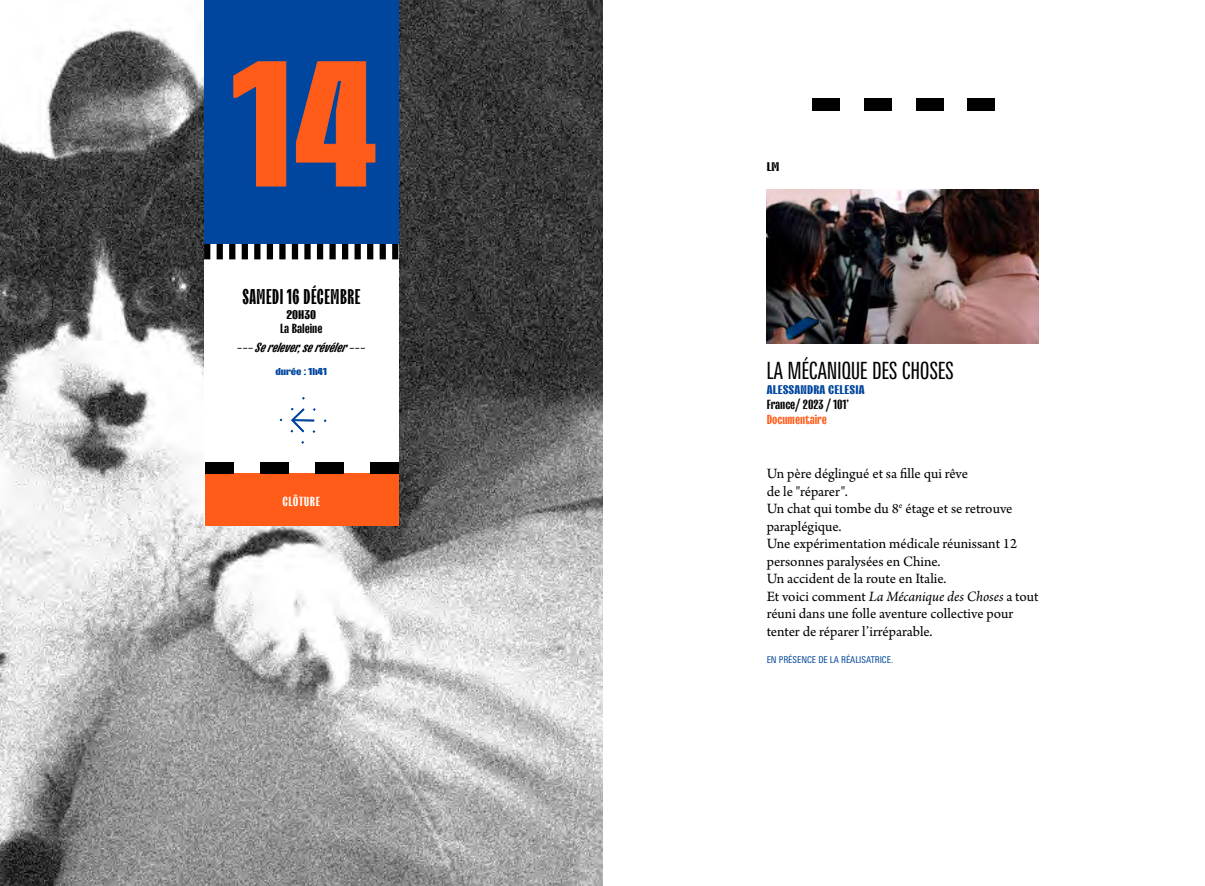
<style>
.page{position:relative;width:1205px;height:886px;background:#fff}
.page>*{position:absolute;margin:0;border:0;box-sizing:border-box;transform-origin:0 0}
.t1{font:700 177.38px "TT Trailers Trial";color:#ff5c19;scale:1.5 1}
.t2{font:23.75px "Linotype Univers Comp";letter-spacing:.01em;color:#000}
.t3{font:700 21.25px "TT Trailers Trial";letter-spacing:.025em;color:#000}
.t4{font:15px/17.5px "Arno Pro";letter-spacing:-.005em;color:#000}
.t5{font:13.12px "TT Trailers Trial Db";color:#000;scale:1.5 1}
.t6{font:13.12px "TT Trailers Trial Db It";color:#000;scale:1.5 1}
.t7{font:13.12px "TT Trailers Trial Db";color:#ff5c19;scale:1.5 1}
.t8{font:13.12px "TT Trailers Trial Db";color:#fff;scale:1.5 1}
.t9{font:700 12.5px "TT Trailers Trial";letter-spacing:.01em;color:#00469e;scale:1.5 1}
.t10{font:700 12.5px "TT Trailers Trial";color:#000;scale:1.5 1}
.t11{font:800 10px "TT Trailers Trial";color:#00469e;scale:1.5 1}
.t12{font:condensed 9.38px "Linotype Univers";color:#004699}
.s1{font-style:italic}
</style>
<div class="page">
<img style="left:0;top:0;width:602px;height:886px">
<div style="left:968px;top:98px;width:27px;height:13px;background:#000"></div>
<div style="left:916px;top:98px;width:27px;height:13px;background:#000"></div>
<div style="left:864px;top:98px;width:27px;height:13px;background:#000"></div>
<div style="left:812px;top:98px;width:28px;height:13px;background:#000"></div>
<div style="left:204px;top:243px;width:194px;height:229px;background:#fff"></div>
<div style="left:205px;top:473px;width:193px;height:53px;background:#ff5c19"></div>
<svg style="left:204px;top:243px;width:194px;height:16px"></svg>
<div style="left:204px;top:0;width:194px;height:243px;background:#00469e"></div>
<svg style="left:233px;top:61px;width:53px;height:126px"></svg>
<svg style="left:296px;top:61px;width:79px;height:126px"></svg>
<div style="left:370px;top:462px;width:28px;height:12px;background:#000"></div>
<div style="left:315px;top:462px;width:28px;height:12px;background:#000"></div>
<div style="left:260px;top:462px;width:28px;height:12px;background:#000"></div>
<div style="left:205px;top:462px;width:28px;height:12px;background:#000"></div>
<img style="left:767px;top:190px;width:271px;height:153px">
<h1 class="t1" style="left:230px;top:30px;width:99px">14</h1>
<h3 class="t3" style="left:242px;top:286px;width:106px">SAMEDI 16 DÉCEMBRE</h3>
<p class="t10" style="left:286px;top:308px;width:21px">20H30</p>
<p class="t5" style="left:280px;top:322px;width:30px">La Baleine</p>
<p class="t6" style="left:237px;top:340px;width:87px">--- Se relever, se révéler ---</p>
<p class="t11" style="left:275px;top:366px;width:36px">durée : 1h41</p>
<p class="t8" style="left:283px;top:494px;width:16px">CLÔTURE</p>
<p class="t10" style="left:767px;top:160px;width:5px">LM</p>
<h2 class="t2" style="left:767px;top:357px;width:189px">LA MÉCANIQUE DES CHOSES</h2>
<p class="t9" style="left:767px;top:383px;width:16px">ALESSAN</p>
<p class="t9" style="left:807px;top:383px;width:40px">DRA CELESIA</p>
<p class="t5" style="left:767px;top:398px;width:56px">France/ 2023 / 101’</p>
<p class="t7" style="left:767px;top:413px;width:42px">Documentaire</p>
<p class="t4" style="left:767px;top:466px;width:273px">Un père déglingué et sa fille qui rêve<br>de le "réparer".<br>Un chat qui tombe du 8<sup>e</sup> étage et se retrouve paraplégique.<br>Une expérimentation médicale réunissant 12 personnes paralysées en Chine.<br>Un accident de la route en Italie.<br>Et voici comment <span class="s1">La Mécanique des Choses</span> a tout réuni dans une folle aventure collective pour tenter de réparer l’irréparable.</p>
<p class="t12" style="left:767px;top:654px;width:18px">EN PRÉSENCE</p>
<p class="t12" style="left:818px;top:654px;width:28px">DELARÉALISATRICE</p>
<p class="t12" style="left:891px;top:654px;width:4px">.</p>
</div>
